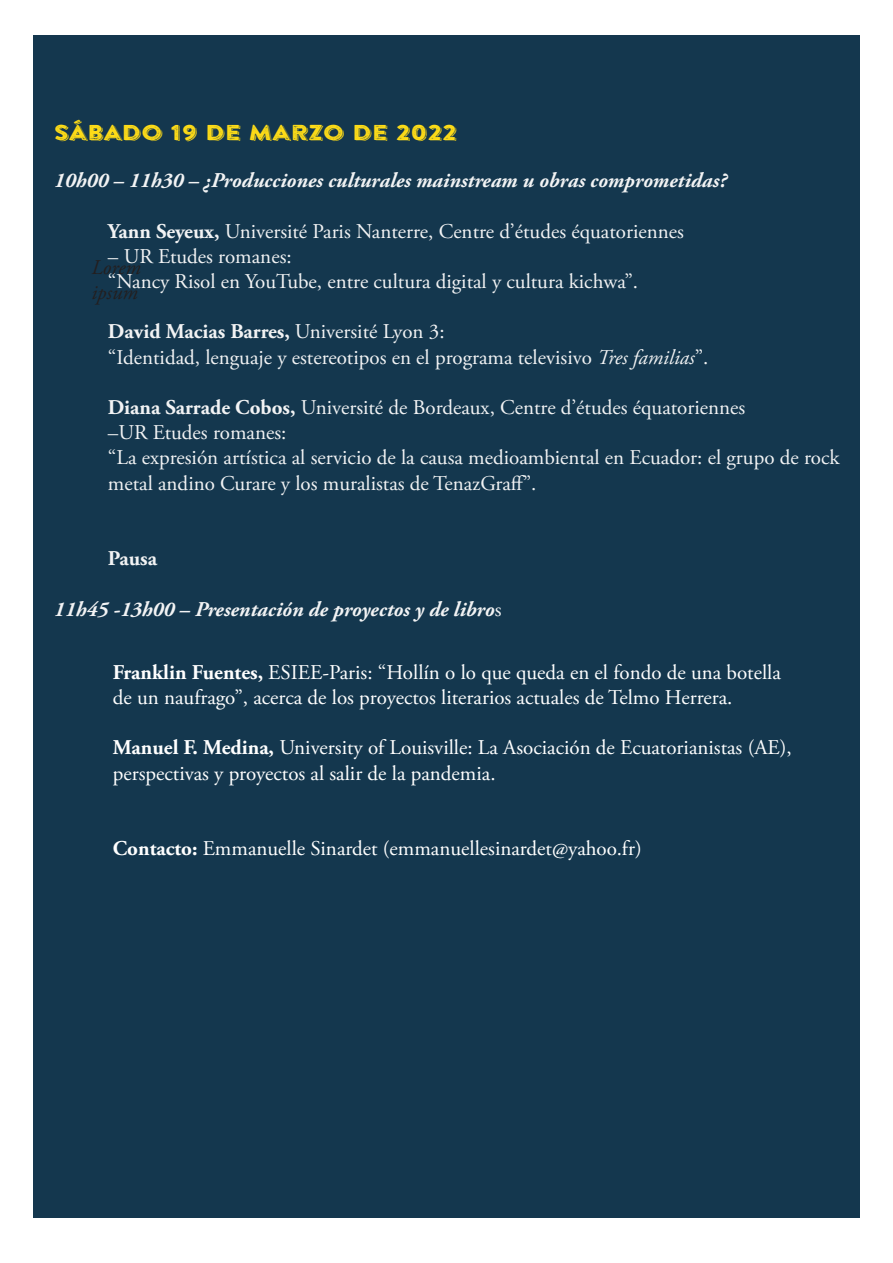
<style>
.page{position:relative;width:893px;height:1263px;background:#fff}
.page>*{position:absolute;margin:0;border:0;box-sizing:border-box;transform-origin:0 0}
.t1{font:21.45px "Brandon Printed One Shadow";color:#ffdd17;scale:1.19 1}
.t2{font:21px/25.2px "Adobe Garamond Pro";color:#f2f3f4}
.t3{font:21px/25.2px "Adobe Garamond Pro";color:#fff}
.t4{font:italic 700 21px "Adobe Garamond Pro";color:#f2f3f4}
.t5{font:italic 21px/25.2px "Adobe Garamond Pro";color:#231f20}
.t6{font:700 21px "Adobe Garamond Pro";color:#f2f3f4}
.s1{font-weight:700}
.s2{font-style:italic}
.s3{font-weight:400;font-style:normal}
</style>
<div class="page">
<div style="left:33px;top:35px;width:827px;height:1183px;background:#14374e"></div>
<p class="t1" style="left:54px;top:119px;width:340px">SÁBADO 19 DE MARZO DE 2022</p>
<p class="t4" style="left:54px;top:168px;width:674px">10h00 – 11h30 – ¿Producciones culturales mainstream u obras comprometidas?</p>
<p class="t2" style="left:108px;top:219px;width:577px"><span class="s1">Yann Seyeux,</span> Université Paris Nanterre, Centre d’études équatoriennes</p>
<p class="t2" style="left:108px;top:244px;width:532px">– UR Etudes romanes:<br>“Nancy Risol en YouTube, entre cultura digital y cultura kichwa”.</p>
<p class="t2" style="left:108px;top:320px;width:602px"><span class="s1">David Macias Barres,</span> Université Lyon 3:<br>“Identidad, lenguaje y estereotipos en el programa televisivo <span class="s2">Tres familias</span>”.</p>
<p class="t2" style="left:108px;top:395px;width:733px"><span class="s1">Diana Sarrade Cobos,</span> Université de Bordeaux, Centre d’études équatoriennes<br>–UR Etudes romanes:<br>“La expresión artística al servicio de la causa medioambiental en Ecuador: el grupo de rock metal andino Curare y los muralistas de TenazGraff”.</p>
<p class="t5" style="left:91px;top:255px;width:51px">Lorem ipsum</p>
<p class="t6" style="left:108px;top:546px;width:51px">Pausa</p>
<p class="t4" style="left:54px;top:597px;width:449px">11h45 -13h00 – Presentación de proyectos y de libro<span class="s3">s</span></p>
<p class="t3" style="left:113px;top:660px;width:670px"><span class="s1">Franklin Fuentes,</span> ESIEE-Paris: “Hollín o lo que queda en el fondo de una botella de un naufrago”, acerca de los proyectos literarios actuales de Telmo Herrera.</p>
<p class="t3" style="left:113px;top:736px;width:680px"><span class="s1">Manuel F. Medina,</span> University of Louisville: La Asociación de Ecuatorianistas (AE), perspectivas y proyectos al salir de la pandemia.</p>
<p class="t3" style="left:113px;top:837px;width:530px"><span class="s1">Contacto:</span> Emmanuelle Sinardet (emmanuellesinardet@yahoo.fr)</p>
</div>
